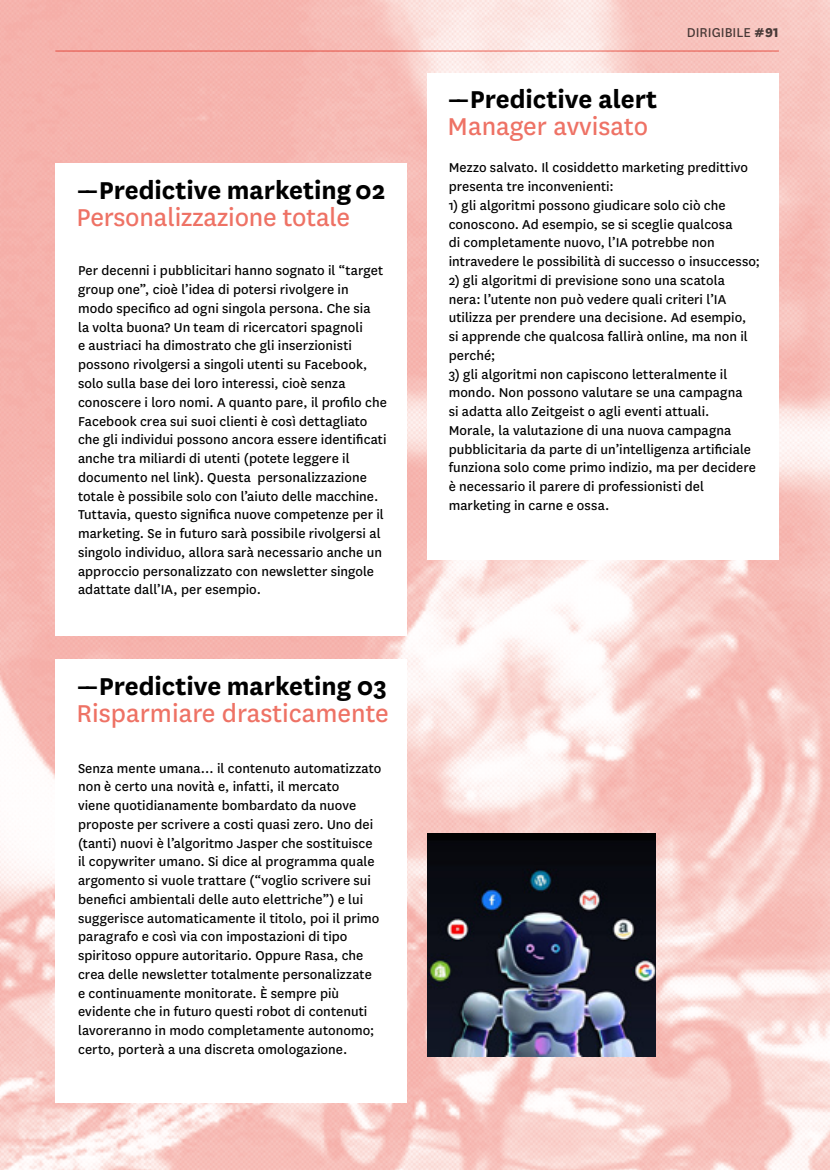
<style>
.page{position:relative;width:830px;height:1170px;background:#fff}
.page>*{position:absolute;margin:0;border:0;box-sizing:border-box;transform-origin:0 0}
.t1{font:700 28.5px "National";color:#000}
.t2{font:28.5px "National";color:#ee7265}
.t3{font:15px/18.8px "National";letter-spacing:.005em;color:#000}
.t4{font:15px "National";color:#4a4a49}
.s1{font-weight:800}
</style>
<div class="page">
<img style="left:0;top:0;width:829px;height:1169px">
<div style="left:427px;top:73px;width:350px;height:486px;background:#fff"></div>
<div style="left:55px;top:163px;width:351px;height:472px;background:#fff"></div>
<div style="left:55px;top:659px;width:351px;height:443px;background:#fff"></div>
<hr style="left:55px;top:50px;width:723px;height:2px;background:#f29e96">
<img style="left:427px;top:833px;width:228px;height:223px">
<h1 class="t1" style="left:77px;top:170px;width:310px">––Predictive marketing 02</h1>
<h1 class="t2" style="left:77px;top:199px;width:275px">Personalizzazione totale</h1>
<p class="t3" style="left:78px;top:261px;width:310px">Per decenni i pubblicitari hanno sognato il “target group one”, cioè l’idea di potersi rivolgere in modo specifico ad ogni singola persona. Che sia<br>la volta buona? Un team di ricercatori spagnoli<br>e austriaci ha dimostrato che gli inserzionisti possono rivolgersi a singoli utenti su Facebook, solo sulla base dei loro interessi, cioè senza conoscere i loro nomi. A quanto pare, il profilo che Facebook crea sui suoi clienti è così dettagliato che gli individui possono ancora essere identificati anche tra miliardi di utenti (potete leggere il documento nel link). Questa personalizzazione totale è possibile solo con l’aiuto delle macchine.<br>Tuttavia, questo significa nuove competenze per il marketing. Se in futuro sarà possibile rivolgersi al singolo individuo, allora sarà necessario anche un approccio personalizzato con newsletter singole adattate dall’IA, per esempio.</p>
<h1 class="t1" style="left:77px;top:666px;width:312px">––Predictive marketing 03</h1>
<h1 class="t2" style="left:77px;top:694px;width:313px">Risparmiare drasticamente</h1>
<p class="t3" style="left:78px;top:757px;width:305px">Senza mente umana… il contenuto automatizzato non è certo una novità e, infatti, il mercato<br>viene quotidianamente bombardato da nuove proposte per scrivere a costi quasi zero. Uno dei (tanti) nuovi è l’algoritmo Jasper che sostituisce il copywriter umano. Si dice al programma quale argomento si vuole trattare (“voglio scrivere sui benefici ambientali delle auto elettriche”) e lui suggerisce automaticamente il titolo, poi il primo paragrafo e così via con impostazioni di tipo spiritoso oppure autoritario. Oppure Rasa, che crea delle newsletter totalmente personalizzate e continuamente monitorate. È sempre più evidente che in futuro questi robot di contenuti lavoreranno in modo completamente autonomo; certo, porterà a una discreta omologazione.</p>
<p class="t4" style="left:686px;top:22px;width:94px">DIRIGIBILE <span class="s1">#91</span></p>
<h1 class="t1" style="left:447px;top:79px;width:211px">––Predictive alert</h1>
<h1 class="t2" style="left:447px;top:108px;width:202px">Manager avvisato</h1>
<p class="t3" style="left:448px;top:157px;width:301px">Mezzo salvato. Il cosiddetto marketing predittivo presenta tre inconvenienti:</p>
<p class="t3" style="left:448px;top:195px;width:313px">1) gli algoritmi possono giudicare solo ciò che conoscono. Ad esempio, se si sceglie qualcosa<br>di completamente nuovo, l’IA potrebbe non intravedere le possibilità di successo o insuccesso;</p>
<p class="t3" style="left:448px;top:270px;width:300px">2) gli algoritmi di previsione sono una scatola nera: l’utente non può vedere quali criteri l’IA utilizza per prendere una decisione. Ad esempio, si apprende che qualcosa fallirà online, ma non il perché;</p>
<p class="t3" style="left:448px;top:364px;width:308px">3) gli algoritmi non capiscono letteralmente il mondo. Non possono valutare se una campagna si adatta allo Zeitgeist o agli eventi attuali.<br>Morale, la valutazione di una nuova campagna pubblicitaria da parte di un’intelligenza artificiale funziona solo come primo indizio, ma per decidere è necessario il parere di professionisti del marketing in carne e ossa.</p>
</div>
